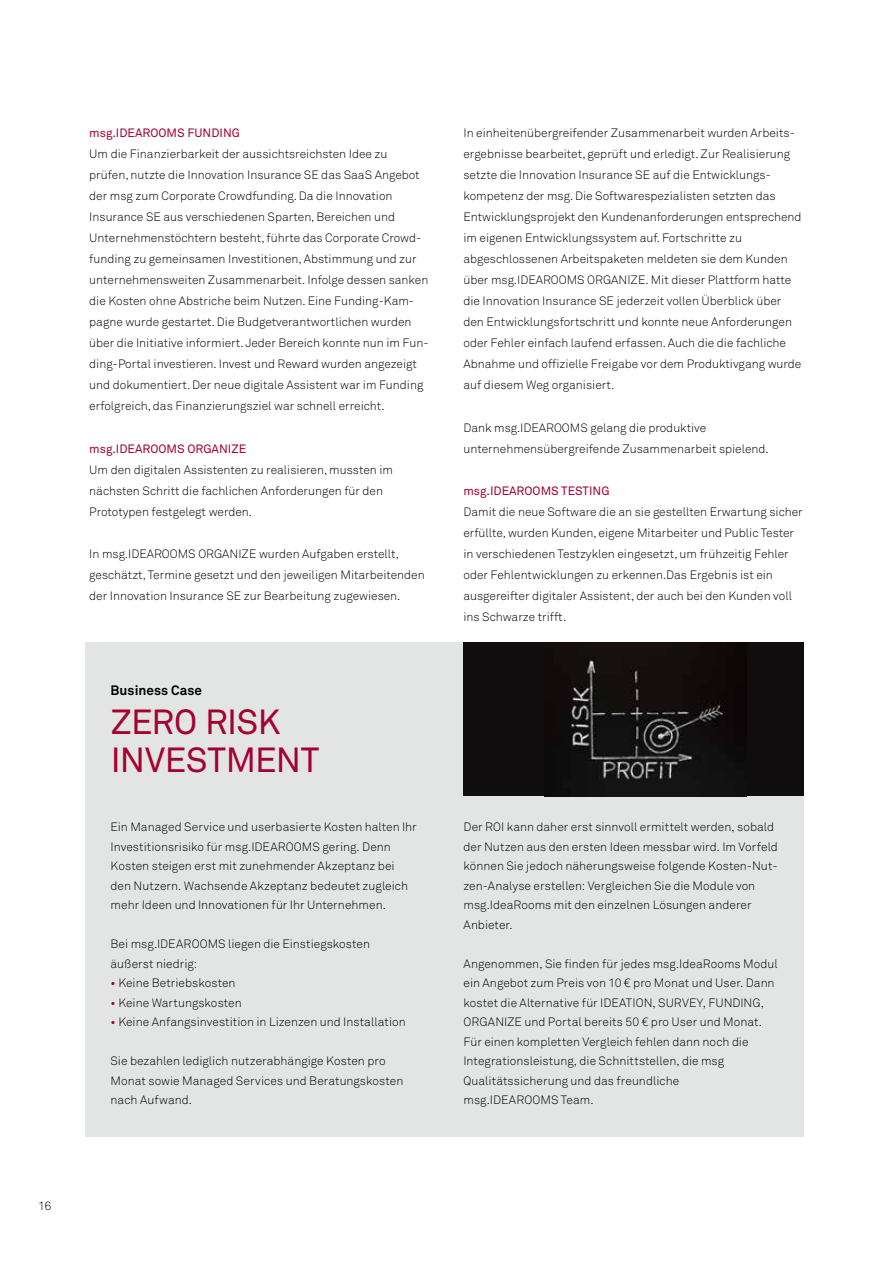
<style>
.page{position:relative;width:893px;height:1263px;background:#fff}
.page>*{position:absolute;margin:0;border:0;box-sizing:border-box;transform-origin:0 0}
.t1{font:34.5px/37.5px "Akkurat Std";letter-spacing:-.02em;color:#a40133}
.t2{font:700 13.5px "Akkurat Std";letter-spacing:.005em;color:#000}
.t3{font:300 12px/21px "Akkurat Std";color:#000}
.t4{font:12px "Akkurat Std";color:#a40133}
.s1{font-weight:400;color:#a40133}
</style>
<div class="page">
<div style="left:85px;top:642px;width:719px;height:495px;background:#e3e4e4"></div>
<div style="left:463px;top:642px;width:341px;height:154px;background:#0f0d0e"></div>
<img style="left:570px;top:657px;width:176px;height:123px">
<p class="t3" style="left:38px;top:1196px;width:15px">16</p>
<p class="t4" style="left:89px;top:126px;width:152px">msg.IDEAROOMS FUNDING</p>
<p class="t3" style="left:89px;top:143px;width:341px">Um die Finanzierbarkeit der aussichtsreichsten Idee zu prüfen, nutzte die Innovation Insurance SE das SaaS Angebot der msg zum Corporate Crowdfunding. Da die Innovation Insurance SE aus verschiedenen Sparten, Bereichen und Unternehmenstöchtern besteht, führte das Corporate Crowd&shy;funding zu gemeinsamen Investitionen, Abstimmung und zur unternehmensweiten Zusammenarbeit. Infolge dessen sanken die Kosten ohne Abstriche beim Nutzen. Eine Funding-Kam&shy;pagne wurde gestartet. Die Budgetverantwortlichen wurden über die Initiative informiert. Jeder Bereich konnte nun im Fun&shy;ding-Portal investieren. Invest und Reward wurden angezeigt und dokumentiert. Der neue digitale Assistent war im Funding erfolgreich, das Finanzierungsziel war schnell erreicht.</p>
<p class="t4" style="left:89px;top:441px;width:158px">msg.IDEAROOMS ORGANIZE</p>
<p class="t3" style="left:89px;top:459px;width:305px">Um den digitalen Assistenten zu realisieren, mussten im nächsten Schritt die fachlichen Anforderungen für den<br>Prototypen festgelegt werden.</p>
<p class="t3" style="left:89px;top:543px;width:337px">In msg.IDEAROOMS ORGANIZE wurden Aufgaben erstellt, geschätzt, Termine gesetzt und den jeweiligen Mitarbeitenden der Innovation Insurance SE zur Bearbeitung zugewiesen.</p>
<p class="t2" style="left:111px;top:681px;width:93px">Business Case</p>
<h1 class="t1" style="left:111px;top:704px;width:210px">ZERO RISK<br>INVESTMENT</h1>
<p class="t3" style="left:111px;top:817px;width:308px;line-height:19.5px">Ein Managed Service und userbasierte Kosten halten Ihr Investitionsrisiko für msg.IDEAROOMS gering. Denn Kosten steigen erst mit zunehmender Akzeptanz bei den Nutzern. Wachsende Akzeptanz bedeutet zugleich mehr Ideen und Innovationen für Ihr Unternehmen.</p>
<p class="t3" style="left:111px;top:934px;width:261px;line-height:19.5px">Bei msg.IDEAROOMS liegen die Einstiegskosten äußerst niedrig:</p>
<p class="t3" style="left:111px;top:973px;width:127px"><span class="s1">•</span> Keine Betriebskosten</p>
<p class="t3" style="left:111px;top:992px;width:133px"><span class="s1">•</span> Keine Wartungskosten</p>
<p class="t3" style="left:111px;top:1012px;width:297px"><span class="s1">•</span> Keine Anfangsinvestition in Lizenzen und Installation</p>
<p class="t3" style="left:111px;top:1051px;width:294px;line-height:19.5px">Sie bezahlen lediglich nutzerabhängige Kosten pro<br>Monat sowie Managed Services und Beratungskosten nach Aufwand.</p>
<p class="t3" style="left:463px;top:122px;width:340px">In einheitenübergreifender Zusammenarbeit wurden Arbeits&shy;ergebnisse bearbeitet, geprüft und erledigt. Zur Realisierung setzte die Innovation Insurance SE auf die Entwicklungs&shy;kompetenz der msg. Die Softwarespezialisten setzten das Entwicklungsprojekt den Kundenanforderungen entsprechend im eigenen Entwicklungssystem auf. Fortschritte zu abgeschlossenen Arbeitspaketen meldeten sie dem Kunden über msg.IDEAROOMS ORGANIZE. Mit dieser Plattform hatte die Innovation Insurance SE jederzeit vollen Überblick über den Entwicklungsfortschritt und konnte neue Anforderungen oder Fehler einfach laufend erfassen. Auch die die fachliche Abnahme und offizielle Freigabe vor dem Produktivgang wurde auf diesem Weg organisiert.</p>
<p class="t3" style="left:463px;top:417px;width:307px">Dank msg.IDEAROOMS gelang die produktive unternehmensübergreifende Zusammenarbeit spielend.</p>
<p class="t4" style="left:463px;top:483px;width:148px">msg.IDEAROOMS TESTING</p>
<p class="t3" style="left:463px;top:501px;width:341px">Damit die neue Software die an sie gestellten Erwartung sicher erfüllte, wurden Kunden, eigene Mitarbeiter und Public Tester in verschiedenen Testzyklen eingesetzt, um frühzeitig Fehler oder Fehlentwicklungen zu erkennen.Das Ergebnis ist ein ausgereifter digitaler Assistent, der auch bei den Kunden voll ins Schwarze trifft.</p>
<p class="t3" style="left:463px;top:817px;width:316px;line-height:19.5px">Der ROI kann daher erst sinnvoll ermittelt werden, sobald der Nutzen aus den ersten Ideen messbar wird. Im Vorfeld können Sie jedoch näherungsweise folgende Kosten-Nut&shy;zen-Analyse erstellen: Vergleichen Sie die Module von msg.IdeaRooms mit den einzelnen Lösungen anderer Anbieter.</p>
<p class="t3" style="left:463px;top:954px;width:316px;line-height:19.5px">Angenommen, Sie finden für jedes msg.IdeaRooms Modul ein Angebot zum Preis von 10 € pro Monat und User. Dann kostet die Alternative für IDEATION, SURVEY, FUNDING, ORGANIZE und Portal bereits 50 € pro User und Monat.<br>Für einen kompletten Vergleich fehlen dann noch die Integrationsleistung, die Schnittstellen, die msg Qualitätssicherung und das freundliche<br>msg.IDEAROOMS Team.</p>
</div>
